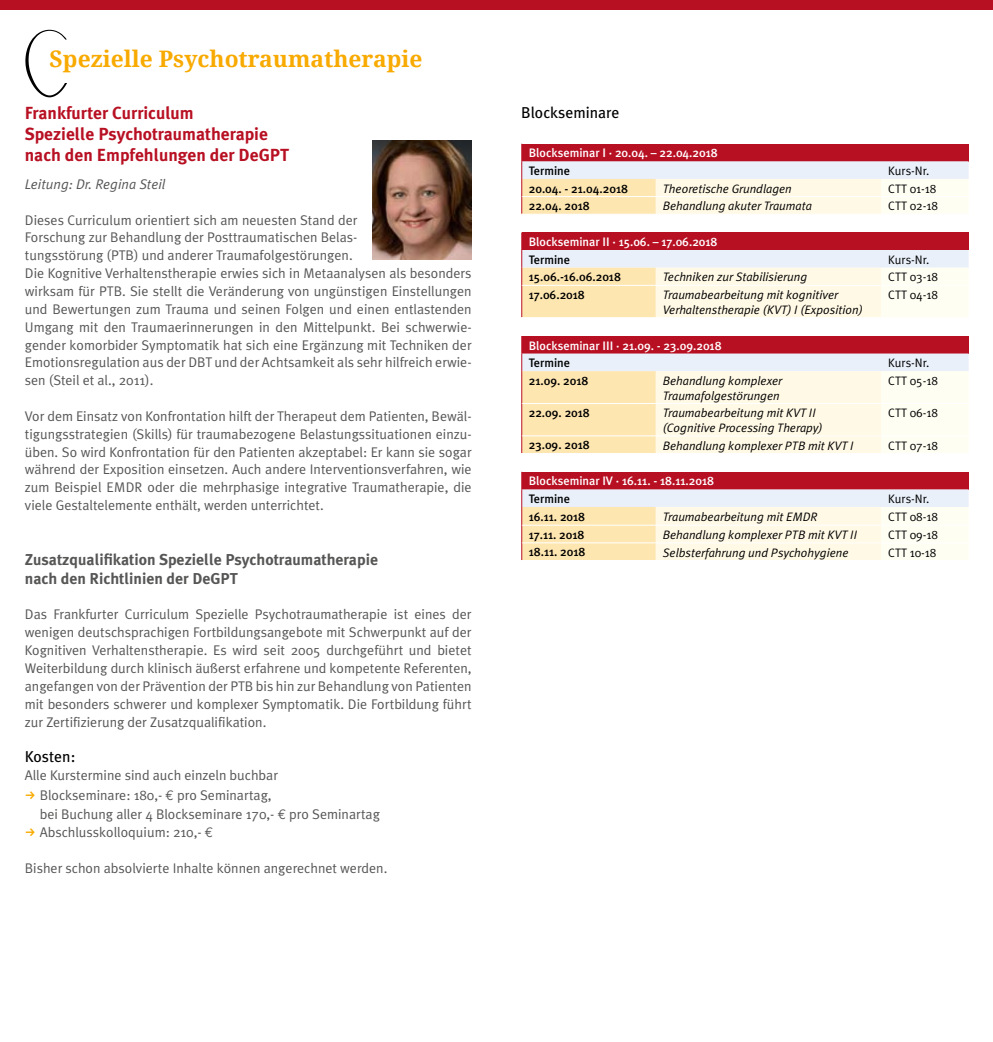
<style>
.page{position:relative;width:993px;height:1042px;background:#fff}
.page>*{position:absolute;margin:0;border:0;box-sizing:border-box;transform-origin:0 0}
.t1{font:700 22.75px "Droid Serif";color:#f8aa00}
.t2{font:700 17.5px/21px "Meta Plus";color:#b81023}
.t3{font:700 15.75px/18.9px "Meta Plus";color:#565655}
.t4{font:15.75px "Meta Plus";color:#000}
.t5{font:14px/17.8px "Meta Plus Normal";color:#565655}
.t6{font:italic 14px "Meta Plus Normal";color:#565655}
.t7{font:italic 12.25px/14.7px "Meta Plus Normal";color:#000}
.t8{font:500 12.25px "Meta Plus";color:#000}
.t9{font:500 12.25px "Meta Plus";color:#fff}
.t10{font:12.25px "Meta Plus Normal";color:#000}
.s1{font-family:"Euro Mono"}
</style>
<div class="page">
<div style="left:496px;top:0;width:496px;height:10px;background:#b81023"></div>
<div style="left:0;top:0;width:496px;height:10px;background:#b81023"></div>
<svg style="left:521px;top:144px;width:447px;height:70px;background:#e7b9b3"></svg>
<hr style="left:522px;top:196px;width:133px;height:1px;background:#fff">
<hr style="left:655px;top:196px;width:226px;height:1px;background:#fff">
<hr style="left:881px;top:196px;width:87px;height:1px;background:#fff">
<svg style="left:521px;top:232px;width:447px;height:85px;background:#eac2b8"></svg>
<hr style="left:521px;top:285px;width:1px;height:32px;background:#b81023">
<hr style="left:522px;top:285px;width:133px;height:1px;background:#fff">
<hr style="left:655px;top:285px;width:226px;height:1px;background:#fff">
<hr style="left:881px;top:285px;width:87px;height:1px;background:#fff">
<svg style="left:521px;top:336px;width:447px;height:117px;background:#f0d0c1"></svg>
<hr style="left:522px;top:403px;width:133px;height:1px;background:#fff">
<hr style="left:655px;top:403px;width:226px;height:1px;background:#fff">
<hr style="left:881px;top:403px;width:87px;height:1px;background:#fff">
<hr style="left:522px;top:435px;width:133px;height:1px;background:#fff">
<hr style="left:655px;top:435px;width:226px;height:1px;background:#fff">
<hr style="left:881px;top:435px;width:87px;height:1px;background:#fff">
<svg style="left:521px;top:472px;width:447px;height:88px;background:#ebc4ba"></svg>
<hr style="left:522px;top:525px;width:133px;height:1px;background:#fff">
<hr style="left:655px;top:525px;width:226px;height:1px;background:#fff">
<hr style="left:881px;top:525px;width:87px;height:1px;background:#fff">
<hr style="left:522px;top:542px;width:133px;height:1px;background:#fff">
<hr style="left:655px;top:542px;width:226px;height:1px;background:#fff">
<hr style="left:881px;top:542px;width:87px;height:1px;background:#fff">
<svg style="left:25px;top:30px;width:42px;height:67px"></svg>
<img style="left:372px;top:140px;width:99px;height:119px">
<h1 class="t1" style="left:50px;top:43px;width:374px">Spezielle Psychotraumatherapie</h1>
<p class="t2" style="left:25px;top:102px;width:266px">Frankfurter Curriculum<br>Spezielle Psychotraumatherapie nach den Empfehlungen der DeGPT</p>
<p class="t6" style="left:25px;top:176px;width:142px">Leitung: Dr. Regina Steil</p>
<p class="t5" style="left:25px;top:211px;width:448px">Dieses Curriculum orientiert sich am neuesten Stand der<br>Forschung zur Behandlung der Posttraumatischen Belas-<br>tungsstörung (PTB) und anderer Traumafolgestörungen.<br>Die Kognitive Verhaltenstherapie erwies sich in Metaanalysen als besonders wirksam für PTB. Sie stellt die Veränderung von ungünstigen Einstellungen und Bewertungen zum Trauma und seinen Folgen und einen entlastenden Umgang mit den Traumaerinnerungen in den Mittelpunkt. Bei schwerwie&shy;gender komorbider Symptomatik hat sich eine Ergänzung mit Techniken der Emotionsregulation aus der DBT und der Achtsamkeit als sehr hilfreich erwie&shy;sen (Steil et al., 2011).</p>
<p class="t5" style="left:25px;top:407px;width:448px;text-align:justify">Vor dem Einsatz von Konfrontation hilft der Therapeut dem Patienten, Bewäl&shy;tigungsstrategien (Skills) für traumabezogene Belastungssituationen einzu&shy;üben. So wird Konfrontation für den Patienten akzeptabel: Er kann sie sogar während der Exposition einsetzen. Auch andere Interventionsverfahren, wie zum Beispiel EMDR oder die mehrphasige integrative Traumatherapie, die viele Gestaltelemente enthält, werden unterrichtet.</p>
<p class="t3" style="left:25px;top:550px;width:354px">Zusatzqualifikation Spezielle Psychotraumatherapie nach den Richtlinien der DeGPT</p>
<p class="t5" style="left:25px;top:605px;width:448px;text-align:justify">Das Frankfurter Curriculum Spezielle Psychotraumatherapie ist eines der wenigen deutschsprachigen Fortbildungsangebote mit Schwerpunkt auf der Kognitiven Verhaltenstherapie. Es wird seit 2005 durchgeführt und bietet Weiterbildung durch klinisch äußerst erfahrene und kompetente Referenten, angefangen von der Prävention der PTB bis hin zur Behandlung von Patienten mit besonders schwerer und komplexer Symptomatik. Die Fortbildung führt zur Zertifizierung der Zusatzqualifikation.</p>
<p class="t4" style="left:25px;top:747px;width:52px">Kosten:</p>
<p class="t5" style="left:40px;top:765px;width:342px;line-height:19.2px;text-indent:-15px">Alle Kurstermine sind auch einzeln buchbar<br>Blockseminare: 180,- <span class="s1">€</span> pro Seminartag,<br>bei Buchung aller 4 Blockseminare 170,- <span class="s1">€</span> pro Seminartag Abschlusskolloquium: 210,- <span class="s1">€</span></p>
<p class="t5" style="left:25px;top:859px;width:364px">Bisher schon absolvierte Inhalte können angerechnet werden.</p>
<p class="t4" style="left:521px;top:103px;width:100px">Blockseminare</p>
<p class="t9" style="left:528px;top:146px;width:190px">Blockseminar I · 20.04. – 22.04.2018</p>
<p class="t8" style="left:528px;top:163px;width:43px">Termine</p>
<p class="t10" style="left:888px;top:164px;width:43px">Kurs-Nr.</p>
<p class="t8" style="left:528px;top:181px;width:101px">20.04. - 21.04.2018</p>
<p class="t7" style="left:662px;top:181px;width:130px">Theoretische Grundlagen</p>
<p class="t10" style="left:888px;top:181px;width:50px">CTT 01-18</p>
<p class="t8" style="left:528px;top:199px;width:63px">22.04. 2018</p>
<p class="t7" style="left:662px;top:198px;width:150px">Behandlung akuter Traumata</p>
<p class="t10" style="left:888px;top:199px;width:51px">CTT 02-18</p>
<p class="t9" style="left:528px;top:235px;width:190px">Blockseminar II · 15.06. – 17.06.2018</p>
<p class="t8" style="left:528px;top:252px;width:43px">Termine</p>
<p class="t10" style="left:888px;top:252px;width:43px">Kurs-Nr.</p>
<p class="t8" style="left:528px;top:270px;width:94px">15.06.-16.06.2018</p>
<p class="t7" style="left:662px;top:270px;width:146px">Techniken zur Stabilisierung</p>
<p class="t10" style="left:888px;top:270px;width:51px">CTT 03-18</p>
<p class="t8" style="left:528px;top:288px;width:58px">17.06.2018</p>
<p class="t7" style="left:662px;top:287px;width:201px">Traumabearbeitung mit kognitiver<br>Verhaltenstherapie (KVT) I (Exposition)</p>
<p class="t10" style="left:888px;top:288px;width:51px">CTT 04-18</p>
<p class="t9" style="left:528px;top:338px;width:194px">Blockseminar III · 21.09. - 23.09.2018</p>
<p class="t8" style="left:528px;top:356px;width:43px">Termine</p>
<p class="t10" style="left:888px;top:356px;width:43px">Kurs-Nr.</p>
<p class="t8" style="left:528px;top:373px;width:61px">21.09. 2018</p>
<p class="t7" style="left:662px;top:373px;width:121px">Behandlung komplexer<br>Traumafolgestörungen</p>
<p class="t10" style="left:888px;top:373px;width:51px">CTT 05-18</p>
<p class="t8" style="left:528px;top:406px;width:63px">22.09. 2018</p>
<p class="t7" style="left:662px;top:405px;width:161px">Traumabearbeitung mit KVT II (Cognitive Processing Therapy)</p>
<p class="t10" style="left:888px;top:406px;width:51px">CTT 06-18</p>
<p class="t8" style="left:528px;top:438px;width:62px">23.09. 2018</p>
<p class="t7" style="left:662px;top:438px;width:192px">Behandlung komplexer PTB mit KVT I</p>
<p class="t10" style="left:888px;top:438px;width:51px">CTT 07-18</p>
<p class="t9" style="left:528px;top:474px;width:187px">Blockseminar IV · 16.11. - 18.11.2018</p>
<p class="t8" style="left:528px;top:491px;width:43px">Termine</p>
<p class="t10" style="left:888px;top:492px;width:43px">Kurs-Nr.</p>
<p class="t8" style="left:528px;top:509px;width:58px">16.11. 2018</p>
<p class="t7" style="left:662px;top:509px;width:156px">Traumabearbeitung mit EMDR</p>
<p class="t10" style="left:888px;top:509px;width:51px">CTT 08-18</p>
<p class="t8" style="left:528px;top:527px;width:57px">17.11. 2018</p>
<p class="t7" style="left:662px;top:527px;width:196px">Behandlung komplexer PTB mit KVT II</p>
<p class="t10" style="left:888px;top:527px;width:51px">CTT 09-18</p>
<p class="t8" style="left:528px;top:545px;width:58px">18.11. 2018</p>
<p class="t7" style="left:662px;top:545px;width:187px">Selbsterfahrung und Psychohygiene</p>
<p class="t10" style="left:888px;top:545px;width:50px">CTT 10-18</p>
</div>
